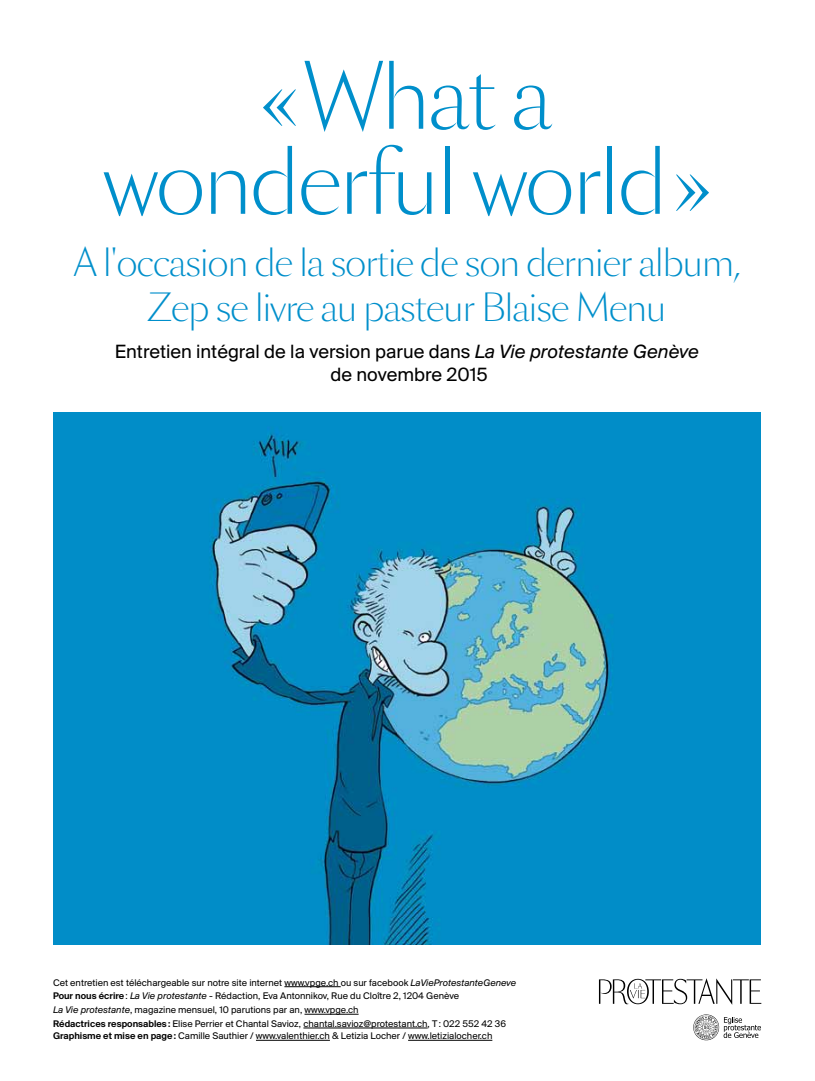
<style>
.page{position:relative;width:815px;height:1081px;background:#fff}
.page>*{position:absolute;margin:0;border:0;box-sizing:border-box;transform-origin:0 0}
.t1{font:300 86.25px/85px "Sang Bleu BP Sans";letter-spacing:-.04em;color:#008fcb;text-align:center}
.t2{font:300 36.25px/45px "Sang Bleu BP Sans";letter-spacing:-.04em;color:#008fcb;text-align:center}
.t3{font:20px/23.8px "Suisse BP Intl";color:#000;text-align:center}
.t4{font:10px/13.8px "Suisse BP Intl";color:#000}
.s1{font-style:italic}
.s2{font-family:"Suisse BP Intl Antique"}
</style>
<div class="page">
<img style="left:53px;top:413px;width:708px;height:531px">
<hr style="left:284px;top:986px;width:57px;height:1px;background:#000">
<hr style="left:304px;top:1014px;width:55px;height:1px;background:#000">
<hr style="left:303px;top:1027px;width:125px;height:1px;background:#000">
<hr style="left:256px;top:1040px;width:74px;height:1px;background:#000">
<hr style="left:408px;top:1040px;width:84px;height:1px;background:#000">
<svg style="left:599px;top:978px;width:162px;height:27px"></svg>
<svg style="left:693px;top:1014px;width:68px;height:26px"></svg>
<h1 class="t1" style="left:103px;top:52px;width:609px">«What a wonderful world»</h1>
<h2 class="t2" style="left:73px;top:239px;width:669px">A l'occasion de la sortie de son dernier album,<br>Zep se livre au pasteur Blaise Menu</h2>
<h3 class="t3" style="left:115px;top:339px;width:586px">Entretien intégral de la version parue dans <span class="s1">La Vie protestante Genève </span>de novembre 2015</h3>
<p class="t4" style="left:53px;top:975px;width:465px">Cet entretien est téléchargeable sur notre site internet www.vpge.ch ou sur facebook <span class="s1">LaVieProtestanteGeneve </span><span class="s2">Pour nous écrire</span>: <span class="s1">La Vie protestante</span> - Rédaction, Eva Antonnikov, Rue du Cloître 2, 1204 Genève<br><span class="s1">La Vie protestante</span>, magazine mensuel, 10 parutions par an, www.vpge.ch<br><span class="s2">Rédactrices responsables :</span> Elise Perrier et Chantal Savioz, chantal.savioz@protestant.ch, T: 022 552 42 36</p>
<p class="t4" style="left:53px;top:1029px;width:441px"><span class="s2">Graphisme et mise en page:</span> Camille Sauthier / www.valenthier.ch &amp; Letizia Locher / www.letizialocher.ch</p>
</div>
